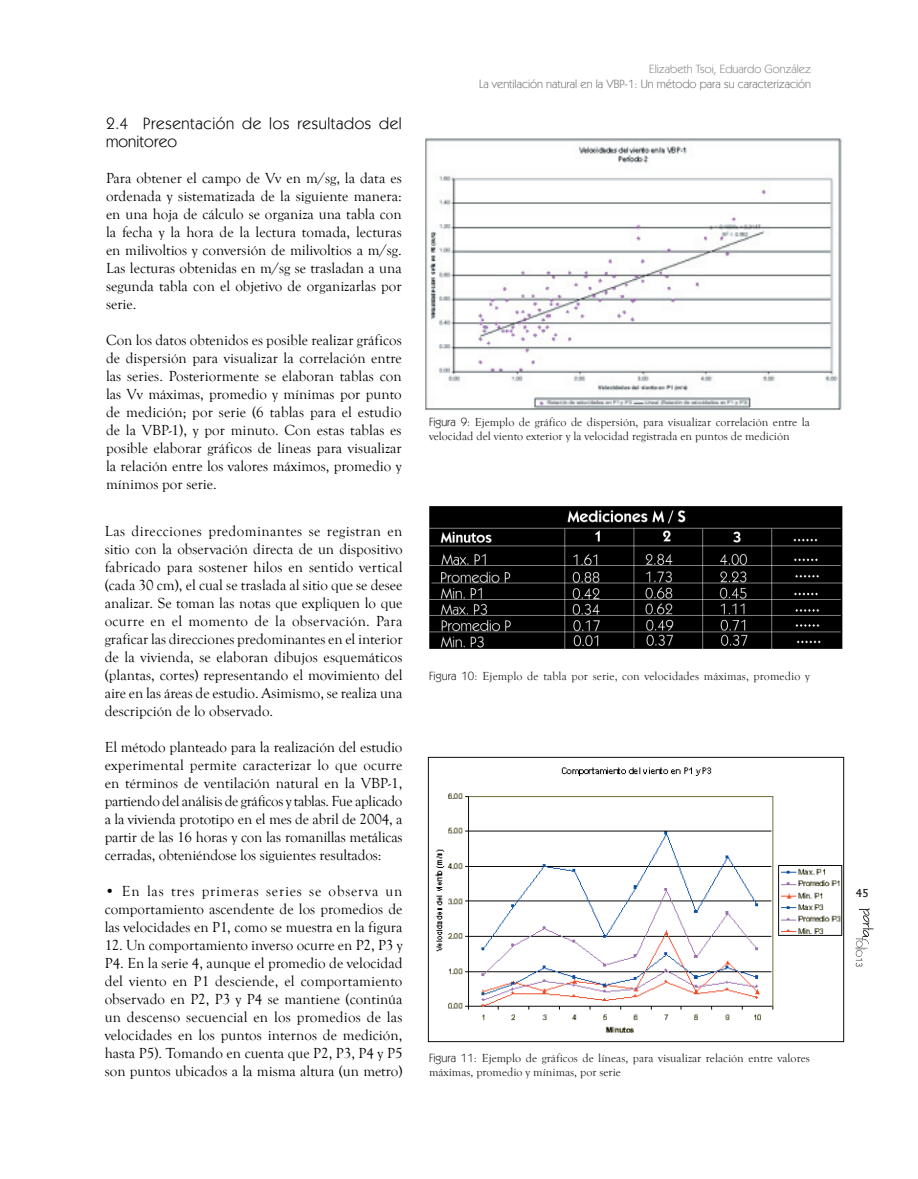
<style>
.page{position:relative;width:918px;height:1179px;background:#fff}
.page>*{position:absolute;margin:0;border:0;box-sizing:border-box;transform-origin:0 0}
.t1{font:16.5px/18px "Kabel IT Cby BT";letter-spacing:.04em;color:#000}
.t2{font:15px/18px "Goudy Old Style T";color:#000;text-align:justify}
.Body_Text_3{font:12px/14.4px "Goudy Old Style T";color:#231f20}
.t3{font:12px "Kabel IT Cby BT";color:#76787b}
.t4{font:12px "Kabel IT Cby BT";color:#8a8c8f}
.t5{font:500 10.5px "Albertus";color:#231f20}
.s1{font-family:"Kabel IT Cby BT"}
</style>
<div class="page">
<svg style="left:855px;top:908px;width:18px;height:58px"></svg>
<img style="left:425px;top:138px;width:417px;height:272px">
<img style="left:427px;top:756px;width:418px;height:287px">
<img style="left:429px;top:506px;width:413px;height:142px">
<p class="t1" style="left:106px;top:114px;width:297px">2.4 Presentación de los resultados del monitoreo</p>
<p class="t2" style="left:106px;top:169px;width:297px">Para obtener el campo de Vv en m/sg, la data es ordenada y sistematizada de la siguiente manera: en una hoja de cálculo se organiza una tabla con la fecha y la hora de la lectura tomada, lecturas en milivoltios y conversión de milivoltios a m/sg.<br>Las lecturas obtenidas en m/sg se trasladan a una segunda tabla con el objetivo de organizarlas por serie.</p>
<p class="t2" style="left:106px;top:331px;width:297px">Con los datos obtenidos es posible realizar gráficos de dispersión para visualizar la correlación entre las series. Posteriormente se elaboran tablas con las Vv máximas, promedio y mínimas por punto de medición; por serie (6 tablas para el estudio de la VBP-1), y por minuto. Con estas tablas es posible elaborar gráficos de líneas para visualizar la relación entre los valores máximos, promedio y mínimos por serie.</p>
<p class="t2" style="left:105px;top:522px;width:299px">Las direcciones predominantes se registran en sitio con la observación directa de un dispositivo fabricado para sostener hilos en sentido vertical (cada 30 cm), el cual se traslada al sitio que se desee analizar. Se toman las notas que expliquen lo que ocurre en el momento de la observación. Para graficar las direcciones predominantes en el interior de la vivienda, se elaboran dibujos esquemáticos (plantas, cortes) representando el movimiento del aire en las áreas de estudio. Asimismo, se realiza una descripción de lo observado.</p>
<p class="t2" style="left:105px;top:738px;width:299px">El método planteado para la realización del estudio experimental permite caracterizar lo que ocurre en términos de ventilación natural en la VBP-1, partiendo del análisis de gráficos y tablas. Fue aplicado a la vivienda prototipo en el mes de abril de 2004, a partir de las 16 horas y con las romanillas metálicas cerradas, obteniéndose los siguientes resultados:</p>
<p class="t2" style="left:105px;top:882px;width:299px">• En las tres primeras series se observa un comportamiento ascendente de los promedios de las velocidades en P1, como se muestra en la figura</p>
<p class="t2" style="left:105px;top:936px;width:299px">12. Un comportamiento inverso ocurre en P2, P3 y P4. En la serie 4, aunque el promedio de velocidad del viento en P1 desciende, el comportamiento observado en P2, P3 y P4 se mantiene (continúa un descenso secuencial en los promedios de las velocidades en los puntos internos de medición, hasta P5). Tomando en cuenta que P2, P3, P4 y P5 son puntos ubicados a la misma altura (un metro)</p>
<p class="t4" style="left:649px;top:62px;width:163px">Elizabeth Tsoi, Eduardo González</p>
<p class="t3" style="left:479px;top:76px;width:333px">La ventilación natural en la VBP-1: Un método para su caracterización</p>
<p class="Body_Text_3" style="left:429px;top:415px;width:382px"><span class="s1">Figura 9:</span> Ejemplo de gráfico de dispersión, para visualizar correlación entre la velocidad del viento exterior y la velocidad registrada en puntos de medición</p>
<p class="Body_Text_3" style="left:429px;top:669px;width:382px"><span class="s1">Figura 10:</span> Ejemplo de tabla por serie, con velocidades máximas, promedio y</p>
<p class="Body_Text_3" style="left:429px;top:1051px;width:382px"><span class="s1">Figura 11:</span> Ejemplo de gráficos de líneas, para visualizar relación entre valores máximas, promedio y mínimas, por serie</p>
<p class="t5" style="left:855px;top:886px;width:15px">45</p>
</div>
